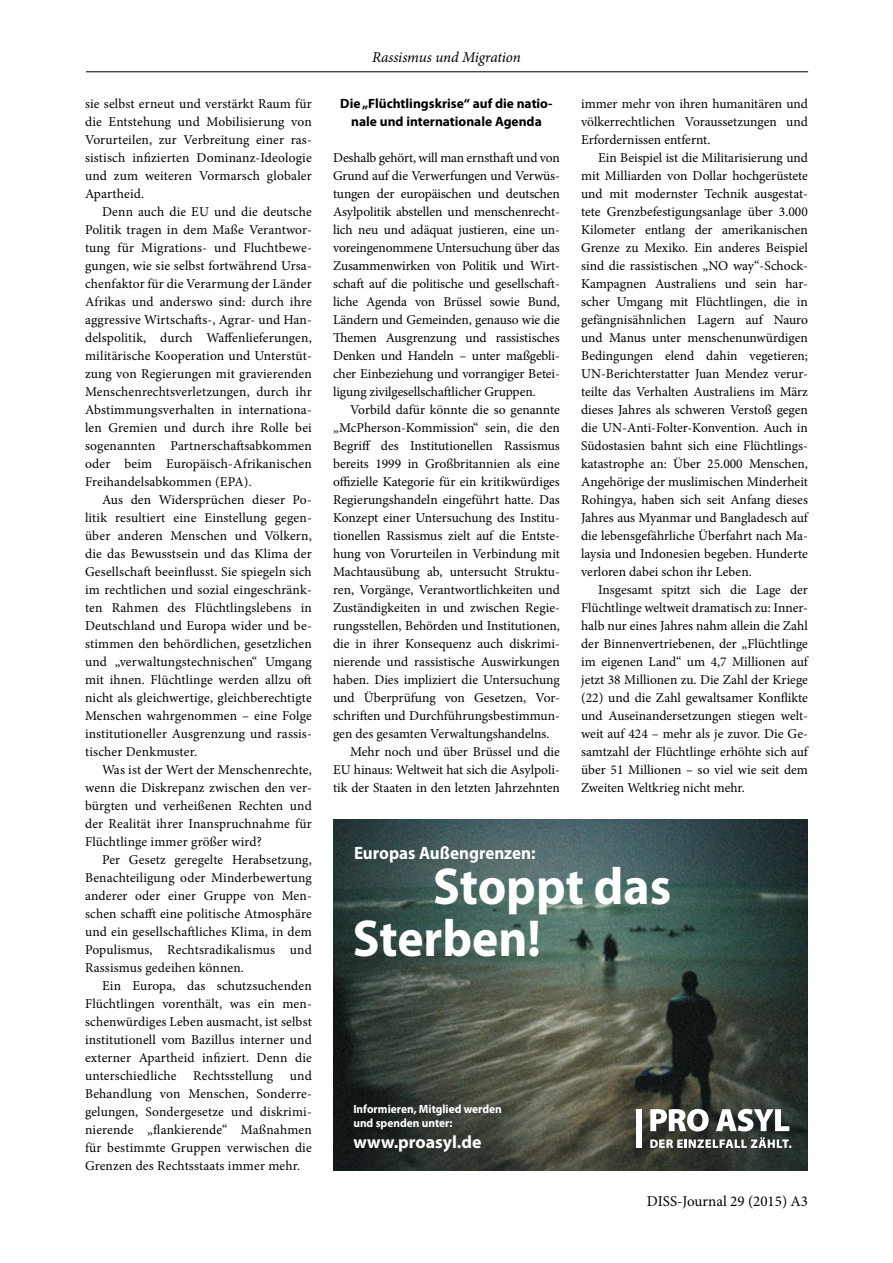
<style>
.page{position:relative;width:893px;height:1263px;background:#fff}
.page>*{position:absolute;margin:0;border:0;box-sizing:border-box;transform-origin:0 0}
.t1{font:700 52.2px/52.2px "Myriad Pro";color:#fff;scale:.95 1}
.t2{font:700 17.85px "Myriad Pro";color:#fff;scale:.95 1}
.t3{font:700 17.7px "Myriad Pro";color:#fff}
.t4{font:15px "Minion Pro";color:#000}
.t5{font:italic 15px "Minion Pro";letter-spacing:-.01em;color:#000}
.t6{font:13.5px/18px "Minion Pro";color:#000;text-align:justify}
.t7{font:700 13.5px/18px "Myriad Pro";color:#000;text-align:center}
.t8{font:700 12px/14.4px "Myriad Pro";color:#fff;scale:.95 1}
</style>
<div class="page">
<hr style="left:86px;top:72px;width:722px;height:1px;background:#000">
<img style="left:333px;top:820px;width:474px;height:350px">
<svg style="left:650px;top:1109px;width:59px;height:22px"></svg>
<svg style="left:716px;top:1109px;width:73px;height:22px"></svg>
<div style="left:636px;top:1109px;width:5px;height:39px;background:#fff"></div>
<svg style="left:650px;top:1137px;width:141px;height:11px"></svg>
<p class="t6" style="left:85px;top:95px;width:228px">sie selbst erneut und verstärkt Raum für die Entstehung und Mobilisierung von Vorurteilen, zur Verbreitung einer ras&shy;sistisch infizierten Dominanz-Ideologie und zum weiteren Vormarsch globaler Apartheid.</p>
<p class="t6" style="left:85px;top:203px;width:228px;text-indent:17px">Denn auch die EU und die deutsche Politik tragen in dem Maße Verantwor&shy;tung für Migrations- und Fluchtbewe&shy;gungen, wie sie selbst fortwährend Ursa&shy;chenfaktor für die Verarmung der Länder Afrikas und anderswo sind: durch ihre aggressive Wirtschafts-, Agrar- und Han&shy;delspolitik, durch Waffenlieferungen, militärische Kooperation und Unterstüt&shy;zung von Regierungen mit gravierenden Menschenrechtsverletzungen, durch ihr Abstimmungsverhalten in internationa&shy;len Gremien und durch ihre Rolle bei sogenannten Partnerschaftsabkommen oder beim Europäisch-Afrikanischen Freihandelsabkommen (EPA).</p>
<p class="t6" style="left:85px;top:491px;width:228px;text-indent:17px">Aus den Widersprüchen dieser Po&shy;litik resultiert eine Einstellung gegen&shy;über anderen Menschen und Völkern, die das Bewusstsein und das Klima der Gesellschaft beeinflusst. Sie spiegeln sich im rechtlichen und sozial eingeschränk&shy;ten Rahmen des Flüchtlingslebens in Deutschland und Europa wider und be&shy;stimmen den behördlichen, gesetzlichen und „verwaltungstechnischen“ Umgang mit ihnen. Flüchtlinge werden allzu oft nicht als gleichwertige, gleichberechtigte Menschen wahrgenommen – eine Folge institutioneller Ausgrenzung und rassis&shy;tischer Denkmuster.</p>
<p class="t6" style="left:85px;top:761px;width:228px;text-indent:17px">Was ist der Wert der Menschenrechte, wenn die Diskrepanz zwischen den ver&shy;bürgten und verheißenen Rechten und der Realität ihrer Inanspruchnahme für Flüchtlinge immer größer wird?</p>
<p class="t6" style="left:85px;top:851px;width:228px;text-indent:17px">Per Gesetz geregelte Herabsetzung, Benachteiligung oder Minderbewertung anderer oder einer Gruppe von Men&shy;schen schafft eine politische Atmosphäre und ein gesellschaftliches Klima, in dem Populismus, Rechtsradikalismus und Rassismus gedeihen können.</p>
<p class="t6" style="left:85px;top:977px;width:228px;text-indent:17px">Ein Europa, das schutzsuchenden Flüchtlingen vorenthält, was ein men&shy;schenwürdiges Leben ausmacht, ist selbst institutionell vom Bazillus interner und externer Apartheid infiziert. Denn die unterschiedliche Rechtsstellung und Behandlung von Menschen, Sonderre&shy;gelungen, Sondergesetze und diskrimi&shy;nierende „flankierende“ Maßnahmen für bestimmte Gruppen verwischen die Grenzen des Rechtsstaats immer mehr.</p>
<p class="t5" style="left:372px;top:47px;width:150px">Rassismus und Migration</p>
<p class="t7" style="left:340px;top:94px;width:214px">Die „Flüchtlingskrise“ auf die natio&shy;nale und internationale Agenda</p>
<p class="t6" style="left:333px;top:148px;width:228px">Deshalb gehört, will man ernsthaft und von Grund auf die Verwerfungen und Verwüs&shy;tungen der europäischen und deutschen Asylpolitik abstellen und menschenrecht&shy;lich neu und adäquat justieren, eine un&shy;voreingenommene Untersuchung über das Zusammenwirken von Politik und Wirt&shy;schaft auf die politische und gesellschaft&shy;liche Agenda von Brüssel sowie Bund, Ländern und Gemeinden, genauso wie die Themen Ausgrenzung und rassistisches Denken und Handeln – unter maßgebli&shy;cher Einbeziehung und vorrangiger Betei&shy;ligung zivilgesellschaftlicher Gruppen.</p>
<p class="t6" style="left:350px;top:400px;width:211px">Vorbild dafür könnte die so genannte</p>
<p class="t6" style="left:333px;top:418px;width:228px">„McPherson-Kommission“ sein, die den</p>
<p class="t6" style="left:333px;top:436px;width:228px">Begriff des Institutionellen Rassismus</p>
<p class="t6" style="left:333px;top:454px;width:228px">bereits 1999 in Großbritannien als eine</p>
<p class="t6" style="left:333px;top:472px;width:228px">offizielle Kategorie für ein kritikwürdiges</p>
<p class="t6" style="left:333px;top:490px;width:228px">Regierungshandeln eingeführt hatte. Das</p>
<p class="t6" style="left:333px;top:508px;width:228px">Konzept einer Untersuchung des Institu-</p>
<p class="t6" style="left:333px;top:526px;width:228px">tionellen Rassismus zielt auf die Entste-</p>
<p class="t6" style="left:333px;top:544px;width:228px">hung von Vorurteilen in Verbindung mit</p>
<p class="t6" style="left:333px;top:562px;width:228px">Machtausübung ab, untersucht Struktu-</p>
<p class="t6" style="left:333px;top:580px;width:228px">ren, Vorgänge, Verantwortlichkeiten und</p>
<p class="t6" style="left:333px;top:598px;width:228px">Zuständigkeiten in und zwischen Regie-</p>
<p class="t6" style="left:333px;top:616px;width:228px">rungsstellen, Behörden und Institutionen,</p>
<p class="t6" style="left:333px;top:634px;width:228px">die in ihrer Konsequenz auch diskrimi-</p>
<p class="t6" style="left:333px;top:652px;width:228px">nierende und rassistische Auswirkungen</p>
<p class="t6" style="left:333px;top:670px;width:228px">haben. Dies impliziert die Untersuchung</p>
<p class="t6" style="left:333px;top:688px;width:228px">und Überprüfung von Gesetzen, Vor-</p>
<p class="t6" style="left:333px;top:706px;width:228px">schriften und Durchführungsbestimmun-</p>
<p class="t6" style="left:333px;top:724px;width:218px">gen des gesamten Verwaltungshandelns.</p>
<p class="t6" style="left:350px;top:742px;width:211px">Mehr noch und über Brüssel und die</p>
<p class="t6" style="left:333px;top:760px;width:228px">EU hinaus: Weltweit hat sich die Asylpoli-</p>
<p class="t6" style="left:333px;top:778px;width:228px">tik der Staaten in den letzten Jahrzehnten</p>
<p class="t6" style="left:581px;top:95px;width:228px">immer mehr von ihren humanitären und völkerrechtlichen Voraussetzungen und Erfordernissen entfernt.</p>
<p class="t6" style="left:581px;top:149px;width:228px;text-indent:17px">Ein Beispiel ist die Militarisierung und mit Milliarden von Dollar hochgerüstete und mit modernster Technik ausgestat&shy;tete Grenzbefestigungsanlage über 3.000<br>Kilometer entlang der amerikanischen Grenze zu Mexiko. Ein anderes Beispiel sind die rassistischen „NO way“-Schock-Kampagnen Australiens und sein har&shy;scher Umgang mit Flüchtlingen, die in gefängnisähnlichen Lagern auf Nauro und Manus unter menschenunwürdigen Bedingungen elend dahin vegetieren; UN-Berichterstatter Juan Mendez verur&shy;teilte das Verhalten Australiens im März dieses Jahres als schweren Verstoß gegen die UN-Anti-Folter-Konvention. Auch in Südostasien bahnt sich eine Flüchtlings&shy;katastrophe an: Über 25.000 Menschen, Angehörige der muslimischen Minderheit Rohingya, haben sich seit Anfang dieses Jahres aus Myanmar und Bangladesch auf die lebensgefährliche Überfahrt nach Ma&shy;laysia und Indonesien begeben. Hunderte verloren dabei schon ihr Leben.</p>
<p class="t6" style="left:581px;top:581px;width:228px;text-indent:17px">Insgesamt spitzt sich die Lage der Flüchtlinge weltweit dramatisch zu: Inner&shy;halb nur eines Jahres nahm allein die Zahl der Binnenvertriebenen, der „Flüchtlinge im eigenen Land“ um 4,7 Millionen auf jetzt 38 Millionen zu. Die Zahl der Kriege (22) und die Zahl gewaltsamer Konflikte und Auseinandersetzungen stiegen welt&shy;weit auf 424 – mehr als je zuvor. Die Ge&shy;samtzahl der Flüchtlinge erhöhte sich auf über 51 Millionen – so viel wie seit dem Zweiten Weltkrieg nicht mehr.</p>
<h2 class="t2" style="left:354px;top:841px;width:193px">Europas Außengrenzen:</h2>
<h1 class="t1" style="left:353px;top:858px;width:337px;text-indent:80px">Stoppt das<br>Sterben!</h1>
<p class="t8" style="left:353px;top:1101px;width:158px">Informieren, Mitglied werden und spenden unter:</p>
<h3 class="t3" style="left:353px;top:1130px;width:130px">www.proasyl.de</h3>
<p class="t4" style="left:647px;top:1191px;width:163px">DISS-Journal 29 (2015) A3</p>
</div>
